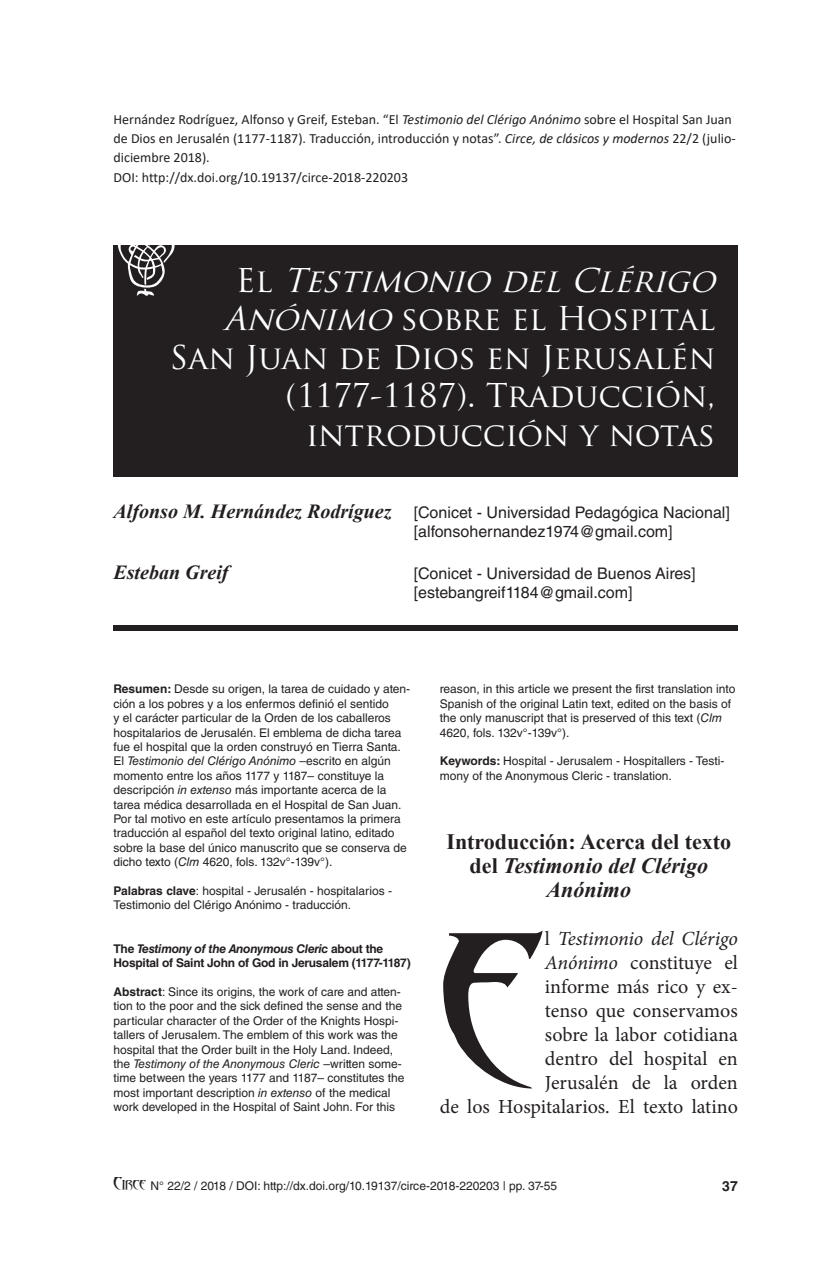
<style>
.page{position:relative;width:823px;height:1276px;background:#fff}
.page>*{position:absolute;margin:0;border:0;box-sizing:border-box;transform-origin:0 0}
.t1{font:194.4px "Abaddon";color:#231f20}
.t2{font:32px "Trajan Pro";color:#fff}
.t3{font:italic 32px "Trajan Pro";color:#fff}
.t4{font:700 22px/24px "Times New Roman";color:#231f20;text-align:center}
.t5{font:20px/24px "Minion Pro";letter-spacing:-.005em;color:#231f20;text-align:right}
.t6{font:italic 700 20px "Times New Roman";color:#231f20}
.t7{font:16px/19.2px "Helvetica LT Std";color:#231f20}
.t8{font:14px/19.2px "Calibri";color:#231f20}
.t9{font:700 14px "Helvetica LT Std";color:#231f20}
.t10{font:12px/14.4px "Helvetica LT Std";color:#231f20}
.t11{font:700 12px/14.4px "Helvetica LT Std";letter-spacing:-.02em;color:#231f20}
.s1{font-style:italic}
.s2{font-style:normal}
.s3{font-family:"Times New Roman";font-weight:700;font-style:italic;font-size:20px}
.s4{font-weight:700}
.s5{font-family:"Abaddon";font-size:16px}
</style>
<div class="page">
<div style="left:113px;top:245px;width:624px;height:231px;background:#231f20"></div>
<div style="left:113px;top:625px;width:624px;height:5px;background:#231f20"></div>
<svg style="left:118px;top:245px;width:56px;height:51px"></svg>
<p class="t8" style="left:113px;top:109px;width:623px">Hernández Rodríguez, Alfonso y Greif, Esteban. “El <span class="s1">Testimonio del Clérigo Anónimo</span> sobre el Hospital San Juan de Dios en Jerusalén (1177-1187). Traducción, introducción y notas”. <span class="s1">Circe, de clásicos y modernos</span> 22/2 (julio&shy;diciembre 2018).<br>DOI: http://dx.doi.org/10.19137/circe-2018-220203</p>
<h2 class="t3" style="left:236px;top:260px;width:491px"><span class="s2">E l</span> Testimonio delClérigo</h2>
<h2 class="t2" style="left:223px;top:298px;width:493px"><span class="s1">Anónimo</span> sobre el Hospital</h2>
<h2 class="t2" style="left:170px;top:337px;width:546px">San Juan de Dios en Jerusalén</h2>
<h2 class="t2" style="left:285px;top:375px;width:431px">(1177-1187). Traducción,</h2>
<h2 class="t2" style="left:306px;top:414px;width:410px">introducción y notas</h2>
<h3 class="t7" style="left:413px;top:503px;width:317px;text-indent:-300px"><span class="s3">Alfonso M. Hernández Rodríguez</span> [Conicet - Universidad Pedagógica Nacional] [alfonsohernandez1974@gmail.com]</h3>
<h3 class="t6" style="left:113px;top:558px;width:116px">Esteban Greif</h3>
<h3 class="t7" style="left:413px;top:563px;width:283px">[Conicet - Universidad de Buenos Aires] [estebangreif1184@gmail.com]</h3>
<p class="t10" style="left:113px;top:682px;width:298px"><span class="s4">Resumen:</span> Desde su origen, la tarea de cuidado y aten&shy;ción a los pobres y a los enfermos definió el sentido<br>y el carácter particular de la Orden de los caballeros hospitalarios de Jerusalén. El emblema de dicha tarea fue el hospital que la orden construyó en Tierra Santa.<br>El <span class="s1">Testimonio del Clérigo Anónimo</span> –escrito en algún momento entre los años 1177 y 1187– constituye la descripción <span class="s1">in extenso</span> más importante acerca de la tarea médica desarrollada en el Hospital de San Juan.<br>Por tal motivo en este artículo presentamos la primera traducción al español del texto original latino, editado sobre la base del único manuscrito que se conserva de dicho texto (<span class="s1">Clm</span> 4620, fols. 132v°-139v°).</p>
<p class="t10" style="left:113px;top:883px;width:280px"><span class="s4">Palabras clave</span>: hospital - Jerusalén - hospitalarios -<br>Testimonio del Clérigo Anónimo - traducción.</p>
<p class="t11" style="left:113px;top:941px;width:298px">The <span class="s1">Testimony of the Anonymous Cleric</span> about the<br>Hospital of Saint John of God in Jerusalem (1177-1187)</p>
<p class="t10" style="left:113px;top:984px;width:292px"><span class="s4">Abstract</span>: Since its origins, the work of care and atten&shy;tion to the poor and the sick defined the sense and the particular character of the Order of the Knights Hospi&shy;tallers of Jerusalem. The emblem of this work was the hospital that the Order built in the Holy Land. Indeed, the <span class="s1">Testimony of the Anonymous Cleric</span> –written some&shy;time between the years 1177 and 1187– constitutes the most important description <span class="s1">in extenso</span> of the medical work developed in the Hospital of Saint John. For this</p>
<p class="t10" style="left:439px;top:682px;width:297px">reason, in this article we present the first translation into Spanish of the original Latin text, edited on the basis of the only manuscript that is preserved of this text (<span class="s1">Clm </span>4620, fols. 132v°-139v°).</p>
<p class="t10" style="left:439px;top:754px;width:286px"><span class="s4">Keywords:</span> Hospital - Jerusalem - Hospitallers - Testi&shy;mony of the Anonymous Cleric - translation.</p>
<h3 class="t4" style="left:446px;top:829px;width:286px">Introducción: Acerca del texto del <span class="s1">Testimonio del Clérigo<br>Anónimo</span></h3>
<h1 class="t1" style="left:439px;top:908px;width:106px">E</h1>
<h3 class="t5" style="left:439px;top:926px;width:299px">l <span class="s1">Testimonio del Clérigo<br>Anónimo</span> constituye el<br>informe más rico y ex-<br>tenso que conservamos<br>sobre la labor cotidiana<br>dentro del hospital en<br>Jerusalén de la orden<br>de los Hospitalarios. El texto latino</h3>
<p class="t10" style="left:113px;top:1179px;width:445px"><span class="s5">Circe</span> N° 22/2 / 2018 / DOI: http://dx.doi.org/10.19137/circe-2018-220203 | pp. 37-55</p>
<p class="t9" style="left:721px;top:1177px;width:17px">37</p>
</div>
